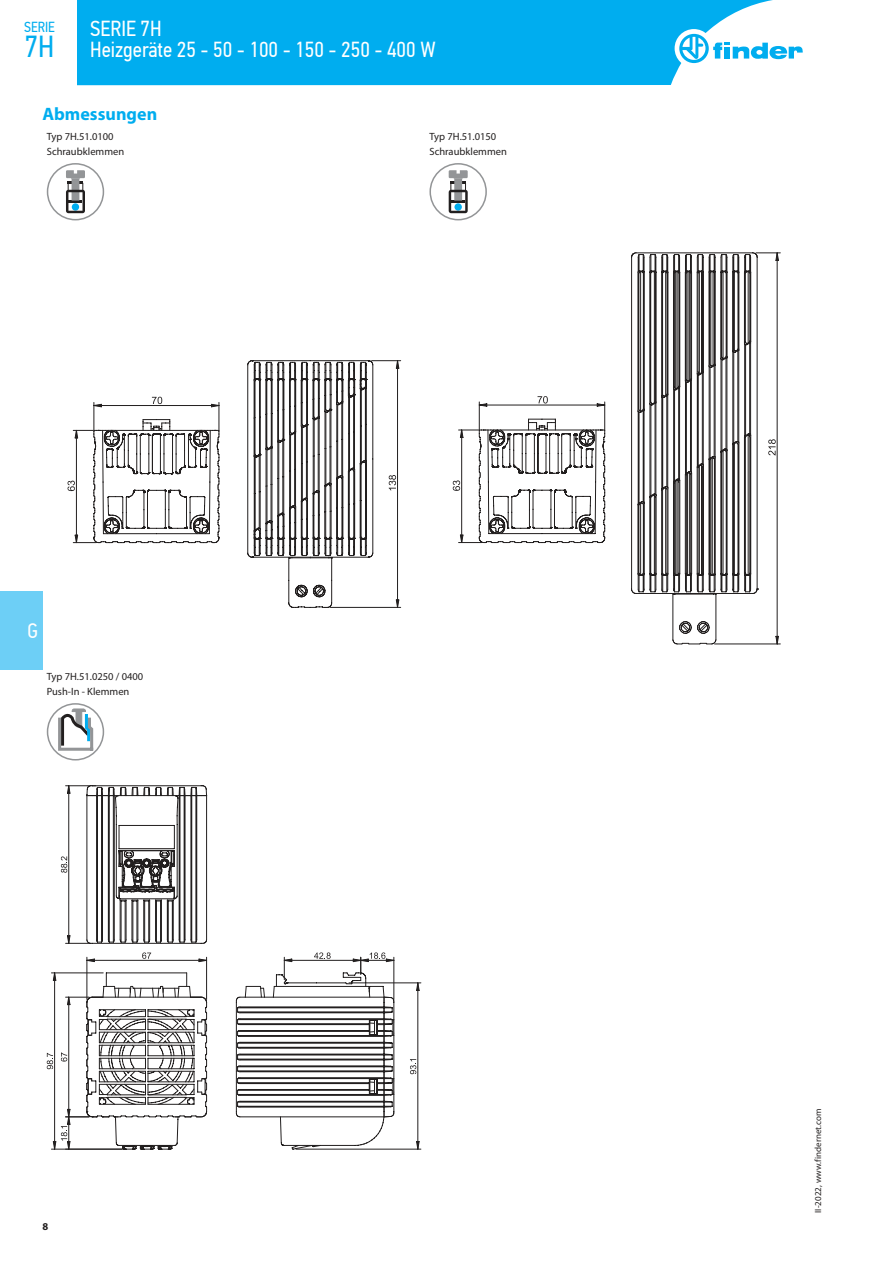
<style>
.page{position:relative;width:893px;height:1263px;background:#fff}
.page>*{position:absolute;margin:0;border:0;box-sizing:border-box;transform-origin:0 0}
.t1{font:30.3px "PF Din Text Cond Pro";color:#00adef}
.t2{font:21.75px/21px "PF Din Text Cond Pro";color:#fff}
.t3{font:21px "PF Din Text Cond Pro";color:#fff}
.t4{font:700 18px "Myriad Pro";color:#00adef}
.t5{font:14.55px "PF Din Text Cond Pro";color:#00adef}
.t6{font:10.5px/14.2px "Myriad Pro";color:#221f1f}
.t7{font:700 10.5px "Myriad Pro";color:#221f1f}
.t8{font:9px "Myriad Pro";color:#221f1f}
</style>
<div class="page">
<div style="left:0;top:591px;width:43px;height:79px;background:#6dcff6"></div>
<div style="left:77px;top:0;width:696px;height:85px;background:#00adef"></div>
<div style="left:675px;top:29px;width:38px;height:39px;background:#fff;border-radius:50%"></div>
<svg style="left:679px;top:34px;width:124px;height:29px"></svg>
<div style="left:47px;top:163px;width:57px;height:57px;border:2px solid #939597;border-radius:50%"></div>
<svg style="left:66px;top:170px;width:19px;height:43px"></svg>
<div style="left:429px;top:163px;width:58px;height:57px;border:2px solid #939597;border-radius:50%"></div>
<svg style="left:449px;top:170px;width:19px;height:43px"></svg>
<svg style="left:68px;top:397px;width:152px;height:147px"></svg>
<hr style="left:76px;top:430px;width:1px;height:113px;background:#221f1f">
<svg style="left:247px;top:360px;width:154px;height:248px"></svg>
<svg style="left:631px;top:252px;width:149px;height:393px"></svg>
<svg style="left:453px;top:396px;width:153px;height:148px"></svg>
<hr style="left:461px;top:430px;width:1px;height:112px;background:#221f1f">
<div style="left:47px;top:703px;width:57px;height:57px;border:2px solid #939597;border-radius:50%"></div>
<svg style="left:57px;top:709px;width:39px;height:44px"></svg>
<svg style="left:61px;top:785px;width:147px;height:159px"></svg>
<hr style="left:68px;top:786px;width:1px;height:157px;background:#221f1f">
<hr style="left:87px;top:957px;width:1px;height:42px;background:#221f1f">
<hr style="left:206px;top:957px;width:1px;height:42px;background:#221f1f">
<svg style="left:142px;top:952px;width:9px;height:7px"></svg>
<svg style="left:87px;top:959px;width:8px;height:3px"></svg>
<svg style="left:199px;top:959px;width:8px;height:3px"></svg>
<hr style="left:87px;top:960px;width:120px;height:1px;background:#221f1f">
<svg style="left:235px;top:952px;width:160px;height:197px"></svg>
<hr style="left:284px;top:960px;width:77px;height:1px;background:#221f1f">
<hr style="left:296px;top:1149px;width:125px;height:1px;background:#221f1f">
<hr style="left:349px;top:982px;width:72px;height:1px;background:#221f1f">
<svg style="left:410px;top:1059px;width:6px;height:15px"></svg>
<svg style="left:416px;top:1141px;width:2px;height:8px"></svg>
<svg style="left:416px;top:983px;width:2px;height:7px"></svg>
<hr style="left:418px;top:983px;width:1px;height:166px;background:#221f1f">
<svg style="left:47px;top:972px;width:161px;height:178px"></svg>
<hr style="left:68px;top:1117px;width:1px;height:32px;background:#221f1f">
<h3 class="t5" style="left:24px;top:22px;width:32px">SERIE</h3>
<h1 class="t1" style="left:25px;top:35px;width:31px">7H</h1>
<h2 class="t2" style="left:90px;top:20px;width:347px">SERIE 7H<br>Heizgeräte 25 - 50 - 100 - 150 - 250 - 400 W</h2>
<h3 class="t4" style="left:43px;top:107px;width:116px">Abmessungen</h3>
<p class="t6" style="left:47px;top:130px;width:79px">Typ 7H.51.0100<br>Schraubklemmen</p>
<p class="t6" style="left:429px;top:130px;width:79px">Typ 7H.51.0150<br>Schraubklemmen</p>
<h3 class="t3" style="left:28px;top:624px;width:12px">G</h3>
<p class="t6" style="left:47px;top:670px;width:98px">Typ 7H.51.0250 / 0400<br>Push-In - Klemmen</p>
<p class="t7" style="left:43px;top:1222px;width:7px">8</p>
<p class="t8" style="left:815px;top:1213px;width:105px;rotate:-90deg">II-2022, www.findernet.com</p>
</div>
